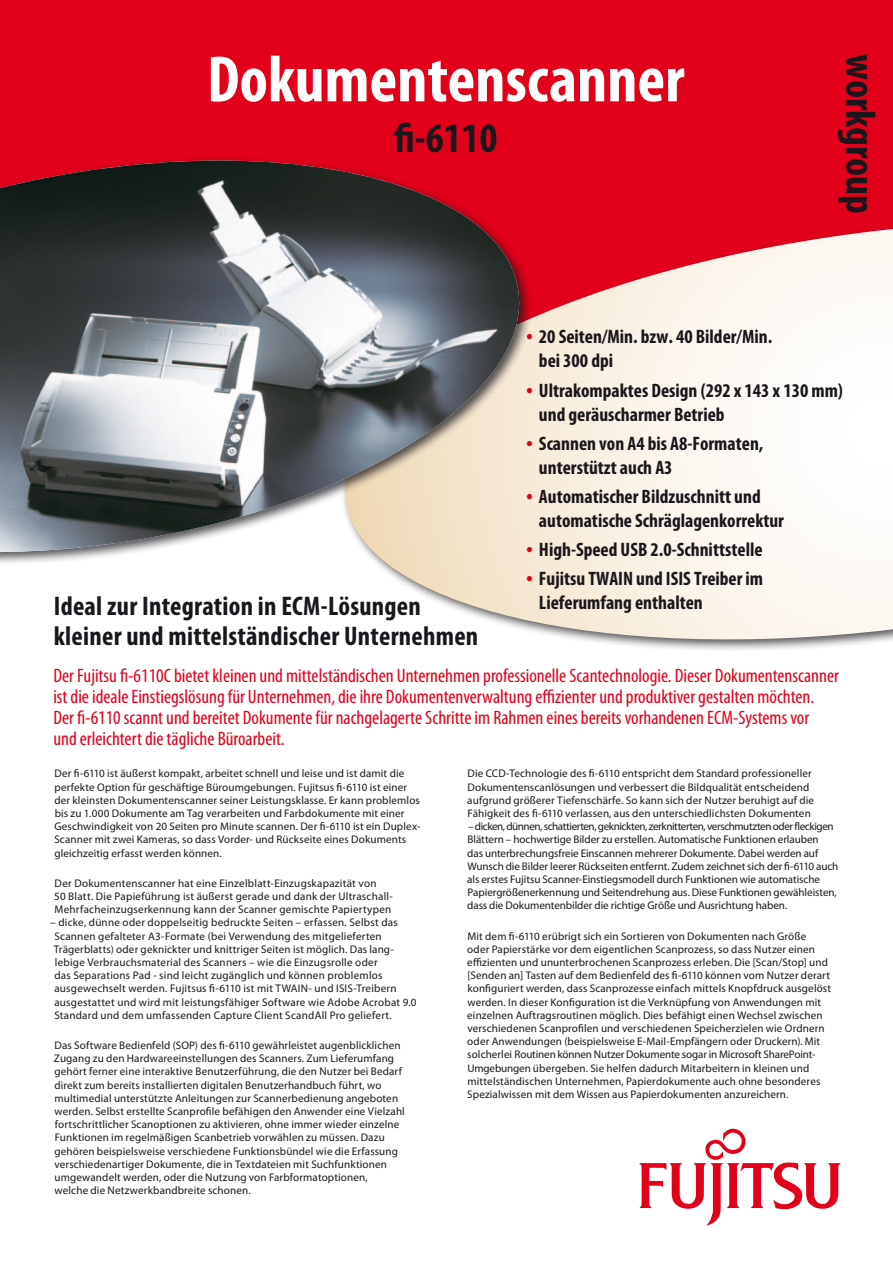
<style>
.page{position:relative;width:893px;height:1263px;background:#fff}
.page>*{position:absolute;margin:0;border:0;box-sizing:border-box;transform-origin:0 0}
.t1{font:700 condensed 66px "Myriad Pro";color:#fff}
.t2{font:700 condensed 42px "Myriad Pro";color:#1a171c}
.t3{font:700 condensed 27px/30px "Myriad Pro";letter-spacing:.01em;color:#1a171c}
.t4{font:condensed 19.5px/21px "Myriad Pro";color:#e2001a}
.t5{font:700 condensed 19.5px/24px "Myriad Pro";color:#1a171c}
.t6{font:11.1px/13.2px "Myriad Pro";letter-spacing:.01em;color:#1a171c}
.t7{font:11.1px/13.2px "Myriad Pro";letter-spacing:-.01em;color:#1a171c}
.s1{font-size:24px;color:#e2001a}
</style>
<div class="page">
<div style="left:0;top:0;width:893px;height:424px;background:#e2001a"></div>
<svg style="left:394px;top:229px;width:499px;height:421px"></svg>
<svg style="left:0;top:158px;width:535px;height:419px"></svg>
<img style="left:0;top:161px;width:535px;height:391px">
<svg style="left:639px;top:1128px;width:202px;height:98px"></svg>
<h1 class="t1" style="left:207px;top:38px;width:479px">Dokumentenscanner</h1>
<h2 class="t2" style="left:394px;top:111px;width:104px">fi-6110</h2>
<h2 class="t2" style="left:887px;top:54px;width:161px;rotate:90deg">workgroup</h2>
<h3 class="t3" style="left:54px;top:590px;width:426px">Ideal zur Integration in ECM-Lösungen kleiner und mittelständischer Unternehmen</h3>
<h3 class="t5" style="left:539px;top:325px;width:235px;text-indent:-13px"><span class="s1">•</span> 20 Seiten/Min. bzw. 40 Bilder/Min. bei 300 dpi</h3>
<h3 class="t5" style="left:539px;top:378px;width:305px;text-indent:-13px"><span class="s1">•</span> Ultrakompaktes Design (292 x 143 x 130 mm) und geräuscharmer Betrieb</h3>
<h3 class="t5" style="left:539px;top:431px;width:226px;text-indent:-13px"><span class="s1">•</span> Scannen von A4 bis A8-Formaten, unterstützt auch A3</h3>
<h3 class="t5" style="left:539px;top:484px;width:247px;text-indent:-13px"><span class="s1">•</span> Automatischer Bildzuschnitt und automatische Schräglagenkorrektur</h3>
<h3 class="t5" style="left:526px;top:537px;width:238px"><span class="s1">•</span> High-Speed USB 2.0-Schnittstelle</h3>
<h3 class="t5" style="left:539px;top:566px;width:226px;text-indent:-13px"><span class="s1">•</span> Fujitsu TWAIN und ISIS Treiber im<br>Lieferumfang enthalten</h3>
<p class="t4" style="left:53px;top:665px;width:787px">Der Fujitsu fi-6110C bietet kleinen und mittelständischen Unternehmen professionelle Scantechnologie. Dieser Dokumentenscanner ist die ideale Einstiegslösung für Unternehmen, die ihre Dokumentenverwaltung effizienter und produktiver gestalten möchten.<br>Der fi-6110 scannt und bereitet Dokumente für nachgelagerte Schritte im Rahmen eines bereits vorhandenen ECM-Systems vor<br>und erleichtert die tägliche Büroarbeit.</p>
<p class="t6" style="left:54px;top:767px;width:368px">Der fi-6110 ist äußerst kompakt, arbeitet schnell und leise und ist damit die perfekte Option für geschäftige Büroumgebungen. Fujitsus fi-6110 ist einer der kleinsten Dokumentenscanner seiner Leistungsklasse. Er kann problemlos bis zu 1.000 Dokumente am Tag verarbeiten und Farbdokumente mit einer Geschwindigkeit von 20 Seiten pro Minute scannen. Der fi-6110 ist ein Duplex-Scanner mit zwei Kameras, so dass Vorder- und Rückseite eines Dokuments gleichzeitig erfasst werden können.</p>
<p class="t6" style="left:54px;top:876px;width:340px">Der Dokumentenscanner hat eine Einzelblatt-Einzugskapazität von<br>50 Blatt. Die Papieführung ist äußerst gerade und dank der Ultraschall-<br>Mehrfacheinzugserkennung kann der Scanner gemischte Papiertypen</p>
<p class="t6" style="left:54px;top:916px;width:364px;text-indent:-4px">– dicke, dünne oder doppelseitig bedruckte Seiten – erfassen. Selbst das Scannen gefalteter A3-Formate (bei Verwendung des mitgelieferten Trägerblatts) oder geknickter und knittriger Seiten ist möglich. Das lang&shy;lebige Verbrauchsmaterial des Scanners – wie die Einzugsrolle oder<br>das Separations Pad - sind leicht zugänglich und können problemlos ausgewechselt werden. Fujitsus fi-6110 ist mit TWAIN- und ISIS-Treibern ausgestattet und wird mit leistungsfähiger Software wie Adobe Acrobat 9.0<br>Standard und dem umfassenden Capture Client ScandAll Pro geliefert.</p>
<p class="t6" style="left:54px;top:1038px;width:352px">Das Software Bedienfeld (SOP) des fi-6110 gewährleistet augenblicklichen Zugang zu den Hardwareeinstellungen des Scanners. Zum Lieferumfang gehört ferner eine interaktive Benutzerführung, die den Nutzer bei Bedarf direkt zum bereits installierten digitalen Benutzerhandbuch führt, wo multimedial unterstützte Anleitungen zur Scannerbedienung angeboten werden. Selbst erstellte Scanprofile befähigen den Anwender eine Vielzahl fortschrittlicher Scanoptionen zu aktivieren, ohne immer wieder einzelne Funktionen im regelmäßigen Scanbetrieb vorwählen zu müssen. Dazu gehören beispielsweise verschiedene Funktionsbündel wie die Erfassung verschiedenartiger Dokumente, die in Textdateien mit Suchfunktionen umgewandelt werden, oder die Nutzung von Farbformatoptionen,<br>welche die Netzwerkbandbreite schonen.</p>
<p class="t6" style="left:467px;top:767px;width:348px">Die CCD-Technologie des fi-6110 entspricht dem Standard professioneller Dokumentenscanlösungen und verbessert die Bildqualität entscheidend aufgrund größerer Tiefenschärfe. So kann sich der Nutzer beruhigt auf die Fähigkeit des fi-6110 verlassen, aus den unterschiedlichsten Dokumenten</p>
<p class="t7" style="left:467px;top:820px;width:373px">– dicken, dünnen, schattierten, geknickten, zerknitterten, verschmutzten oder fleckigen Blättern – hochwertige Bilder zu erstellen. Automatische Funktionen erlauben<br>das unterbrechungsfreie Einscannen mehrerer Dokumente. Dabei werden auf Wunsch die Bilder leerer Rückseiten entfernt. Zudem zeichnet sich der fi-6110 auch als erstes Fujitsu Scanner-Einstiegsmodell durch Funktionen wie automatische Papiergrößenerkennung und Seitendrehung aus. Diese Funktionen gewähleisten, dass die Dokumentenbilder die richtige Größe und Ausrichtung haben.</p>
<p class="t6" style="left:467px;top:929px;width:365px">Mit dem fi-6110 erübrigt sich ein Sortieren von Dokumenten nach Größe<br>oder Papierstärke vor dem eigentlichen Scanprozess, so dass Nutzer einen effizienten und ununterbrochenen Scanprozess erleben. Die [Scan/Stop] und [Senden an] Tasten auf dem Bedienfeld des fi-6110 können vom Nutzer derart konfiguriert werden, dass Scanprozesse einfach mittels Knopfdruck ausgelöst werden. In dieser Konfiguration ist die Verknüpfung von Anwendungen mit einzelnen Auftragsroutinen möglich. Dies befähigt einen Wechsel zwischen verschiedenen Scanprofilen und verschiedenen Speicherzielen wie Ordnern oder Anwendungen (beispielsweise E-Mail-Empfängern oder Druckern). Mit solcherlei Routinen können Nutzer Dokumente sogar in Microsoft SharePoint-Umgebungen übergeben. Sie helfen dadurch Mitarbeitern in kleinen und mittelständischen Unternehmen, Papierdokumente auch ohne besonderes Spezialwissen mit dem Wissen aus Papierdokumenten anzureichern.</p>
</div>
